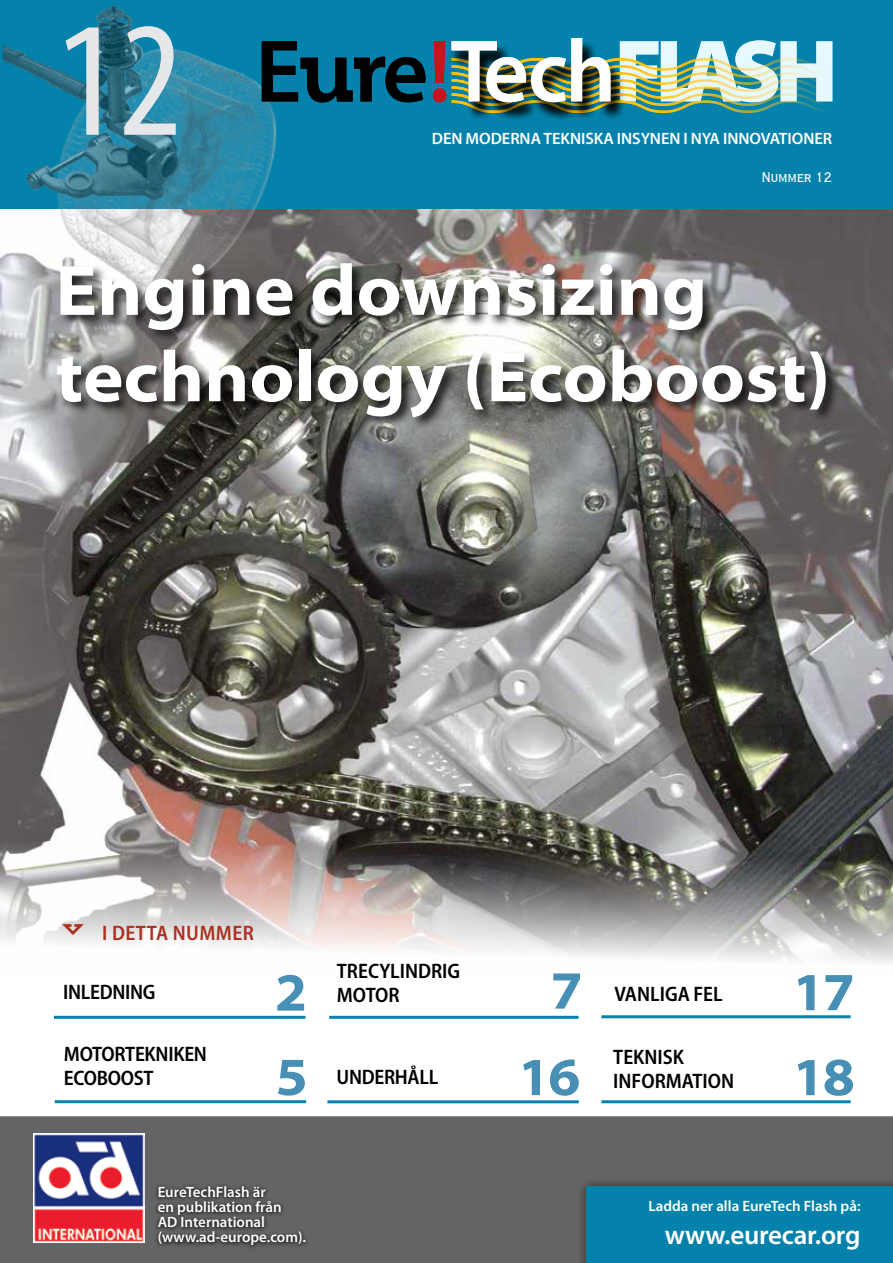
<style>
.page{position:relative;width:893px;height:1263px;background:#fff}
.page>*{position:absolute;margin:0;border:0;box-sizing:border-box;transform-origin:0 0}
.t1{font:condensed 165px "Myriad Pro";color:#e6e7e8}
.t2{font:700 semi-expanded 72px/86.4px "Myriad Pro";color:#fff}
.t3{font:700 semi-expanded 54px "Myriad Pro";color:#478fb4}
.t4{font:600 27px "Myriad Pro";letter-spacing:-.01em;color:#fff}
.t5{font:600 semi-condensed 21px/24px "Myriad Pro";letter-spacing:-.015em;color:#000}
.t6{font:600 semi-condensed 21px "Myriad Pro";letter-spacing:.02em;color:#ab3123}
.t7{font:condensed 18px "Copperplate Gothic BT";letter-spacing:-.025em;color:#fff}
.t8{font:600 16.5px "Myriad Pro";letter-spacing:-.005em;color:#fff}
.t9{font:600 15px/15px "Myriad Pro";color:#fff}
</style>
<div class="page">
<img style="left:0;top:208px;width:893px;height:755px">
<div style="left:0;top:0;width:893px;height:208px;background:#0482ab"></div>
<img style="left:0;top:4px;width:284px;height:298px">
<svg style="left:262px;top:41px;width:163px;height:61px"></svg>
<div style="left:450px;top:40px;width:175px;height:81px;background:#000;opacity:.75"></div>
<svg style="left:433px;top:38px;width:399px;height:75px"></svg>
<div style="left:0;top:1116px;width:893px;height:147px;background:#636466"></div>
<svg style="left:154px;top:1182px;width:156px;height:68px;background:#505152"></svg>
<img style="left:34px;top:1133px;width:110px;height:109px">
<div style="left:577px;top:1177px;width:316px;height:86px;background:#000;opacity:.6"></div>
<div style="left:586px;top:1186px;width:307px;height:77px;background:#0482ab"></div>
<hr style="left:329px;top:1016px;width:249px;height:3px;background:#0482ab">
<hr style="left:54px;top:1016px;width:251px;height:3px;background:#0482ab">
<hr style="left:601px;top:1015px;width:250px;height:3px;background:#0482ab">
<hr style="left:55px;top:1100px;width:251px;height:3px;background:#0482ab">
<hr style="left:327px;top:1100px;width:252px;height:3px;background:#0482ab">
<hr style="left:601px;top:1100px;width:250px;height:3px;background:#0482ab">
<div style="left:55px;top:261px;width:785px;height:170px;background:#000;opacity:.75"></div>
<svg style="left:62px;top:924px;width:22px;height:11px"></svg>
<h1 class="t1" style="left:55px;top:-20px;width:129px">12</h1>
<p class="t8" style="left:432px;top:128px;width:402px">DEN MODERNA TEKNISKA INSYNEN I NYA INNOVATIONER</p>
<p class="t7" style="left:761px;top:168px;width:72px">Nummer 12</p>
<h2 class="t2" style="left:55px;top:248px;width:777px">Engine downsizing technology (Ecoboost)</h2>
<h3 class="t6" style="left:102px;top:922px;width:153px">I DETTA NUMMER</h3>
<h3 class="t5" style="left:63px;top:980px;width:94px">INLEDNING</h3>
<h3 class="t3" style="left:275px;top:962px;width:34px">2</h3>
<h3 class="t5" style="left:64px;top:1042px;width:145px">MOTORTEKNIKEN<br>ECOBOOST</h3>
<h3 class="t3" style="left:275px;top:1046px;width:34px">5</h3>
<h3 class="t5" style="left:337px;top:959px;width:125px">TRECYLINDRIG</h3>
<h3 class="t5" style="left:337px;top:983px;width:64px">MOTOR</h3>
<h3 class="t3" style="left:550px;top:960px;width:34px">7</h3>
<h3 class="t5" style="left:614px;top:982px;width:110px">VANLIGA FEL</h3>
<h3 class="t3" style="left:792px;top:961px;width:64px">17</h3>
<h3 class="t5" style="left:337px;top:1065px;width:103px">UNDERHÅLL</h3>
<h3 class="t3" style="left:518px;top:1046px;width:64px">16</h3>
<h3 class="t5" style="left:613px;top:1045px;width:122px">TEKNISK<br>INFORMATION</h3>
<h3 class="t3" style="left:792px;top:1046px;width:64px">18</h3>
<p class="t9" style="left:158px;top:1184px;width:150px">EureTechFlash är<br>en publikation från<br>AD International (www.ad-europe.com).</p>
<p class="t9" style="left:648px;top:1198px;width:214px">Ladda ner alla EureTech Flash på:</p>
<h3 class="t4" style="left:665px;top:1217px;width:197px">www.eurecar.org</h3>
</div>
